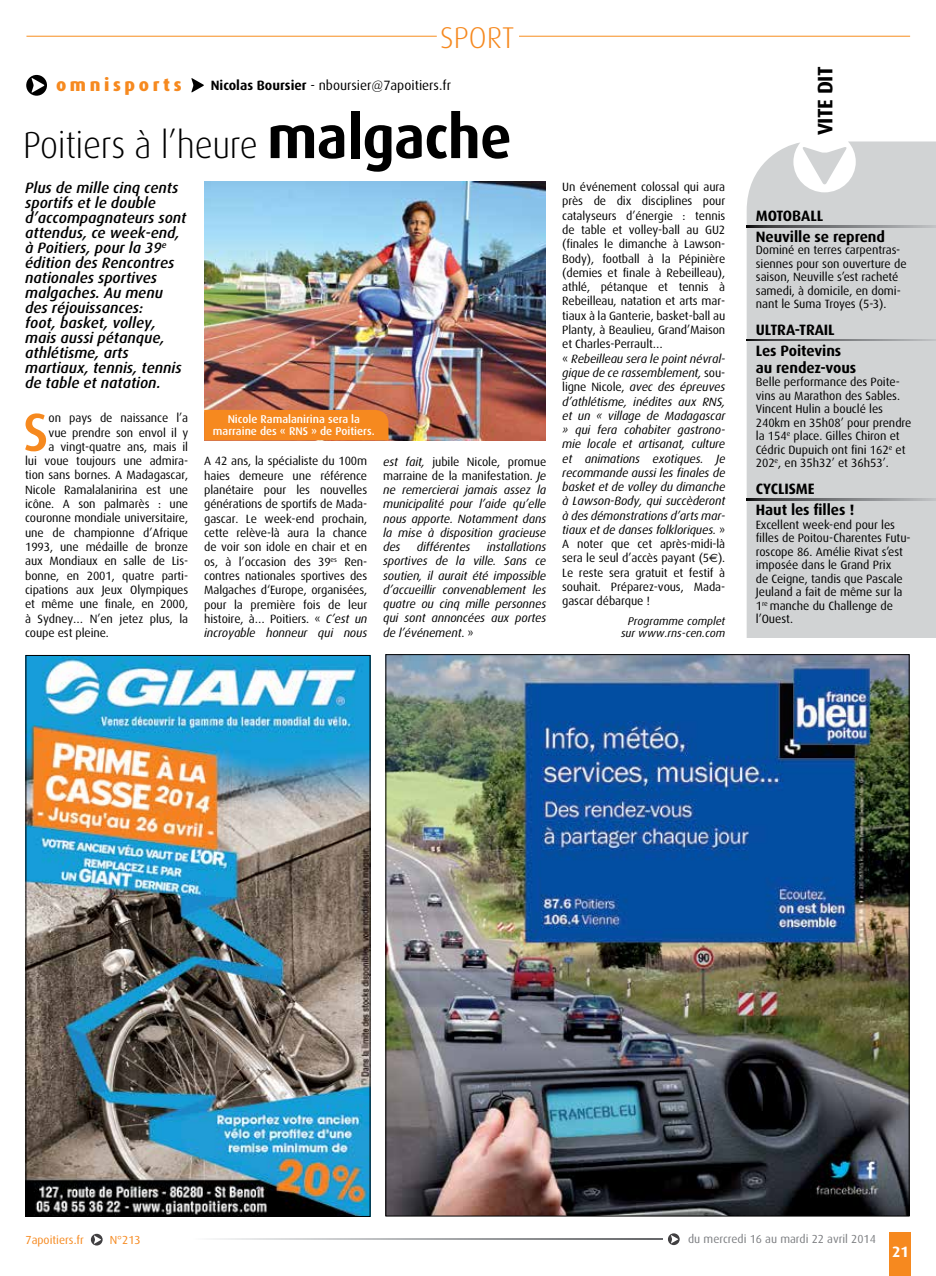
<style>
.page{position:relative;width:936px;height:1276px;background:#fff}
.page>*{position:absolute;margin:0;border:0;box-sizing:border-box;transform-origin:0 0}
.t1{font:500 53.55px "Dax";color:#f6891f}
.t2{font:300 37.5px "Dax";letter-spacing:-.01em;color:#000;scale:.95 1}
.t3{font:300 30px "Dax";color:#f6891f}
.t4{font:700 21px "Dax";color:#000}
.t5{font:800 18px "Dax";letter-spacing:.2em;color:#f6891f}
.t6{font:italic 500 15px/15px "Dax";color:#000}
.t7{font:700 15px/21px "Dax";letter-spacing:-.005em;color:#000}
.t8{font:700 15px "Dax";color:#fff}
.t9{font:13.5px "Dax";color:#000}
.t10{font:12px/14.2px "Dax";letter-spacing:-.01em;color:#000}
.t11{font:italic 12px/14.2px "Dax";letter-spacing:-.01em;color:#000;text-align:justify}
.t12{font:11.7px "Dax";color:#7c7e81}
.t13{font:11.7px "Dax";color:#f6891f}
.t14{font:500 11.25px/12px "Dax";color:#fff;text-align:center}
.t15{font:italic 11.25px/12px "Dax";color:#000;text-align:right}
.s1{font-weight:700}
.s2{font-weight:700;font-size:60px}
.s3{font-style:italic}
.s4{font-style:normal}
.s5{font-family:"Euro Sans"}
</style>
<div class="page">
<div style="left:889px;top:1232px;width:22px;height:44px;background:#f6891f"></div>
<img style="left:204px;top:182px;width:342px;height:258px">
<div style="left:204px;top:410px;width:184px;height:30px;background:#f6891f"></div>
<svg style="left:26px;top:75px;width:21px;height:21px"></svg>
<svg style="left:191px;top:78px;width:13px;height:15px"></svg>
<div style="left:746px;top:141px;width:189px;height:497px;background:#d1d3d4"></div>
<img style="left:28px;top:657px;width:340px;height:557px">
<hr style="left:26px;top:36px;width:411px;height:1px;background:#f78d1e">
<hr style="left:519px;top:36px;width:391px;height:1px;background:#f78d1e">
<svg style="left:91px;top:1233px;width:12px;height:12px"></svg>
<svg style="left:668px;top:1233px;width:11px;height:12px"></svg>
<svg style="left:213px;top:1238px;width:449px;height:1px"></svg>
<svg style="left:746px;top:226px;width:189px;height:1px"></svg>
<img style="left:387px;top:656px;width:520px;height:558px">
<svg style="left:746px;top:339px;width:189px;height:1px"></svg>
<svg style="left:746px;top:499px;width:189px;height:1px"></svg>
<h3 class="t3" style="left:440px;top:21px;width:75px">sport</h3>
<h3 class="t5" style="left:56px;top:75px;width:127px">omnisports</h3>
<p class="t9" style="left:211px;top:78px;width:242px"><span class="s1">Nicolas Boursier</span> - nboursier@7apoitiers.fr</p>
<h2 class="t2" style="left:23px;top:125px;width:515px">Poitiers à l’heure <span class="s2">malgache</span></h2>
<p class="t6" style="left:25px;top:181px;width:163px">Plus de mille cinq cents sportifs et le double d’accompagnateurs sont attendus, ce week-end, à Poitiers, pour la 39<sup>e </sup>édition des Rencontres nationales sportives malgaches. Au menu des réjouissances:<br>foot, basket, volley, mais aussi pétanque, athlétisme, arts martiaux, tennis, tennis de table et natation.</p>
<h1 class="t1" style="left:23px;top:402px;width:27px">S</h1>
<p class="t10" style="left:49px;top:411px;width:141px">on pays de naissance l’a</p>
<p class="t10" style="left:49px;top:425px;width:141px">vue prendre son envol il y</p>
<p class="t10" style="left:49px;top:440px;width:141px">a vingt-quatre ans, mais il</p>
<p class="t10" style="left:25px;top:454px;width:164px">lui voue toujours une admira-</p>
<p class="t10" style="left:25px;top:468px;width:164px">tion sans bornes. A Madagascar,</p>
<p class="t10" style="left:25px;top:482px;width:164px">Nicole Ramalalanirina est une</p>
<p class="t10" style="left:25px;top:497px;width:164px">icône. A son palmarès : une</p>
<p class="t10" style="left:25px;top:511px;width:164px">couronne mondiale universitaire,</p>
<p class="t10" style="left:25px;top:525px;width:164px">une de championne d’Afrique</p>
<p class="t10" style="left:25px;top:540px;width:164px">1993, une médaille de bronze</p>
<p class="t10" style="left:25px;top:554px;width:164px">aux Mondiaux en salle de Lis-</p>
<p class="t10" style="left:25px;top:568px;width:164px">bonne, en 2001, quatre parti-</p>
<p class="t10" style="left:25px;top:583px;width:164px">cipations aux Jeux Olympiques</p>
<p class="t10" style="left:25px;top:597px;width:164px">et même une finale, en 2000,</p>
<p class="t10" style="left:25px;top:611px;width:164px">à Sydney… N’en jetez plus, la</p>
<p class="t10" style="left:25px;top:626px;width:85px">coupe est pleine.</p>
<p class="t14" style="left:213px;top:413px;width:163px">Nicole Ramalanirina sera la marraine des « RNS » de Poitiers.</p>
<p class="t10" style="left:204px;top:454px;width:164px;text-align:justify">A 42 ans, la spécialiste du 100m haies demeure une référence planétaire pour les nouvelles générations de sportifs de Mada&shy;gascar. Le week-end prochain, cette relève-là aura la chance de voir son idole en chair et en os, à l’occasion des 39<sup>es</sup> Ren&shy;contres nationales sportives des Malgaches d‘Europe, organisées, pour la première fois de leur histoire, à… Poitiers. « <span class="s3">C’est un incroyable honneur qui nous</span></p>
<p class="t11" style="left:383px;top:454px;width:164px">est fait, <span class="s4">jubile Nicole, promue marraine de la manifestation.</span> Je ne remercierai jamais assez la municipalité pour l’aide qu’elle nous apporte. Notamment dans la mise à disposition gracieuse des</p>
<p class="t11" style="left:417px;top:540px;width:55px">différentes</p>
<p class="t11" style="left:383px;top:540px;width:164px;text-indent:104px">installations sportives de la ville. Sans ce soutien, il aurait été impossible d’accueillir convenablement les quatre ou cinq mille personnes qui sont annoncées aux portes de l’événement<span class="s4">. »</span></p>
<p class="t10" style="left:562px;top:180px;width:164px">Un événement colossal qui aura près de dix disciplines pour catalyseurs d’énergie : tennis de table et volley-ball au GU2 (finales le dimanche à Lawson-<br>Body), football à la Pépinière (demies et finale à Rebeilleau), athlé, pétanque et tennis à<br>Rebeilleau, natation et arts mar&shy;tiaux à la Ganterie, basket-ball au<br>Planty, à Beaulieu, Grand’Maison et Charles-Perrault…<br>« <span class="s3">Rebeilleau sera le point névral&shy;gique de ce rassemblement,</span> sou&shy;ligne Nicole, <span class="s3">avec des épreuves d’athlétisme, inédites aux RNS, et un « village de Madagascar » qui fera cohabiter gastrono&shy;mie locale et artisanat, culture et animations exotiques. Je recommande aussi les finales de basket et de volley du dimanche à Lawson-Body, qui succèderont à des démonstrations d’arts mar&shy;tiaux et de danses folkloriques.</span> »<br>A noter que cet après-midi-là sera le seul d’accès payant (5<span class="s5">€</span>).<br>Le reste sera gratuit et festif à souhait. Préparez-vous, Mada&shy;gascar débarque !</p>
<p class="t15" style="left:621px;top:615px;width:106px">Programme complet sur www.rns-cen.com</p>
<h3 class="t4" style="left:813px;top:135px;width:69px;rotate:-90deg">vite dit</h3>
<p class="t7" style="left:755px;top:206px;width:131px">MOTOBALL<br>Neuville se reprend</p>
<p class="t10" style="left:755px;top:243px;width:152px;line-height:13.5px">Dominé en terres carpentras&shy;siennes pour son ouverture de saison, Neuville s’est racheté samedi, à domicile, en domi&shy;nant le Suma Troyes (5-3).</p>
<p class="t7" style="left:755px;top:320px;width:87px">ULTRA-TRAIL<br>Les Poitevins</p>
<p class="t7" style="left:755px;top:357px;width:102px">au rendez-vous</p>
<p class="t10" style="left:755px;top:375px;width:157px;line-height:13.5px">Belle performance des Poite&shy;vins au Marathon des Sables.<br>Vincent Hulin a bouclé les<br>240km en 35h08’ pour prendre la 154<sup>e</sup> place. Gilles Chiron et<br>Cédric Dupuich ont fini 162<sup>e</sup> et<br>202<sup>e</sup>, en 35h32’ et 36h53’.</p>
<p class="t7" style="left:755px;top:479px;width:100px">CYCLISME<br>Haut les filles !</p>
<p class="t10" style="left:755px;top:518px;width:156px;line-height:13.5px">Excellent week-end pour les filles de Poitou-Charentes Futu&shy;roscope 86. Amélie Rivat s’est imposée dans le Grand Prix<br>de Ceigne, tandis que Pascale<br>Jeuland a fait de même sur la<br>1<sup>re</sup> manche du Challenge de l’Ouest.</p>
<p class="t13" style="left:26px;top:1233px;width:60px">7apoitiers.fr</p>
<p class="t13" style="left:110px;top:1233px;width:32px">N°213</p>
<p class="t12" style="left:688px;top:1232px;width:189px">du mercredi 16 au mardi 22 avril 2014</p>
<p class="t8" style="left:891px;top:1243px;width:18px">21</p>
</div>
